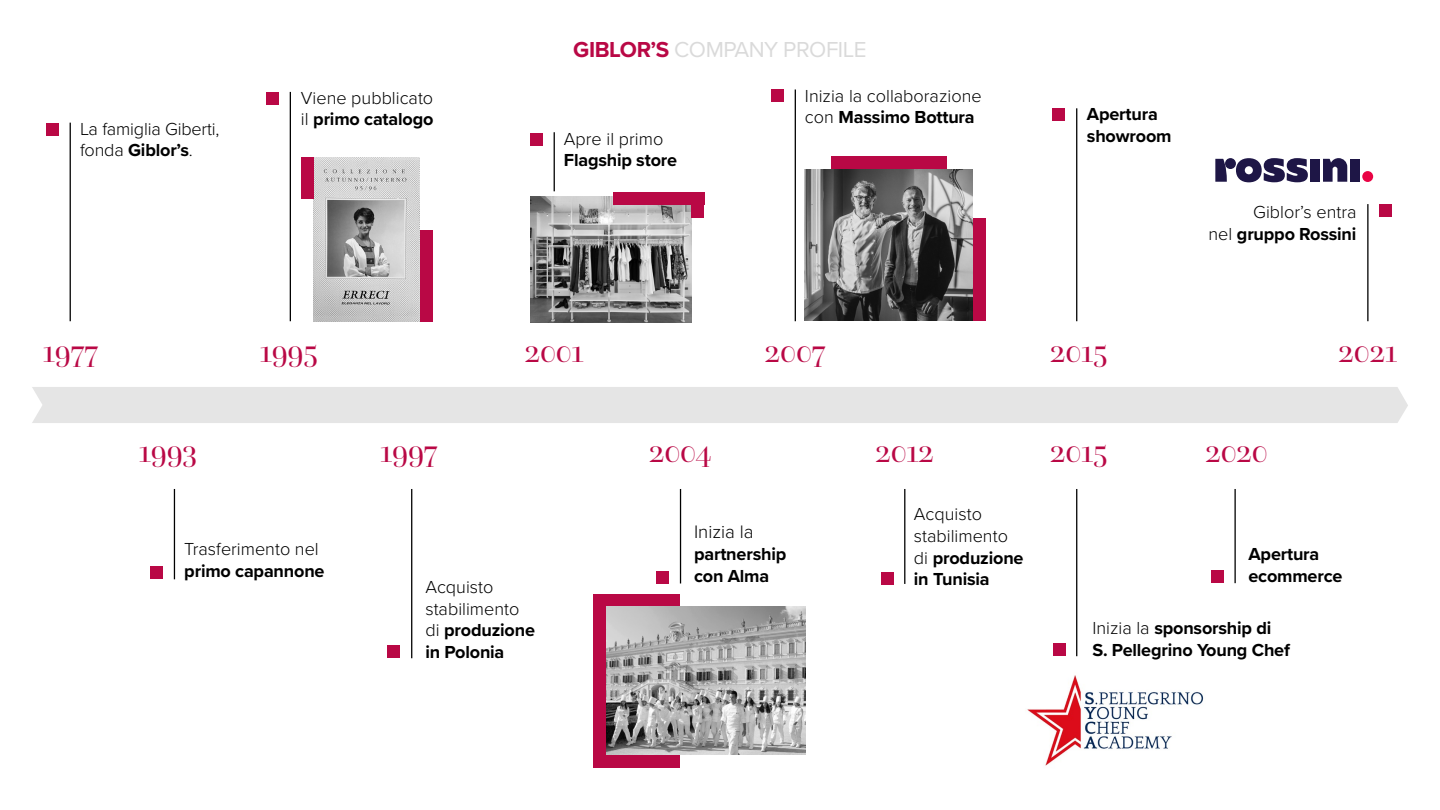
<style>
.page{position:relative;width:1440px;height:810px;background:#fff}
.page>*{position:absolute;margin:0;border:0;box-sizing:border-box;transform-origin:0 0}
.t1{font:32.25px "Questa Grande";letter-spacing:-.025em;color:#b90845}
.t2{font:22.5px "Proxima Nova";letter-spacing:-.02em;color:#dadada}
.t3{font:300 18.75px "Proxima Nova";color:#000}
.t4{font:300 18.08px/21.7px "Proxima Nova";color:#000}
.t5{font:700 18.08px/21.7px "Proxima Nova";letter-spacing:-.01em;color:#000}
.s1{font-weight:700}
.s2{font-weight:700;color:#b90845}
.s3{font-weight:300}
</style>
<div class="page">
<img style="left:1027px;top:675px;width:177px;height:91px">
<hr style="left:1234px;top:489px;width:2px;height:94px;background:#000">
<hr style="left:1367px;top:204px;width:2px;height:117px;background:#000">
<hr style="left:1076px;top:489px;width:1px;height:167px;background:#000">
<div style="left:32px;top:387px;width:1376px;height:36px;background:#e5e5e5"></div>
<div style="left:1310px;top:159px;width:10px;height:23px;background:#1e1646"></div>
<div style="left:1350px;top:159px;width:10px;height:23px;background:#1e1646"></div>
<div style="left:1362px;top:171px;width:11px;height:11px;background:#e90445;border-radius:50%"></div>
<svg style="left:1236px;top:158px;width:72px;height:24px"></svg>
<div style="left:1225px;top:158px;width:11px;height:11px;background:#1e1646;border-radius:50%"></div>
<svg style="left:1215px;top:159px;width:12px;height:23px"></svg>
<svg style="left:1323px;top:158px;width:24px;height:24px"></svg>
<hr style="left:70px;top:123px;width:1px;height:198px;background:#000">
<div style="left:46px;top:123px;width:13px;height:12px;background:#b90845"></div>
<hr style="left:174px;top:489px;width:1px;height:90px;background:#000">
<div style="left:150px;top:567px;width:13px;height:12px;background:#b90845"></div>
<hr style="left:795px;top:90px;width:1px;height:231px;background:#000">
<img style="left:805px;top:170px;width:168px;height:151px">
<div style="left:831px;top:156px;width:116px;height:13px;background:#b90845"></div>
<div style="left:973px;top:218px;width:13px;height:103px;background:#b90845"></div>
<div style="left:771px;top:90px;width:13px;height:12px;background:#b90845"></div>
<hr style="left:1076px;top:108px;width:1px;height:213px;background:#000">
<div style="left:1052px;top:108px;width:13px;height:13px;background:#b90845"></div>
<hr style="left:554px;top:132px;width:1px;height:59px;background:#000">
<div style="left:530px;top:133px;width:13px;height:12px;background:#b90845"></div>
<img style="left:531px;top:197px;width:160px;height:126px">
<div style="left:613px;top:192px;width:91px;height:13px;background:#b90845"></div>
<div style="left:692px;top:205px;width:12px;height:12px;background:#b90845"></div>
<hr style="left:290px;top:92px;width:1px;height:229px;background:#000">
<div style="left:267px;top:92px;width:12px;height:13px;background:#b90845"></div>
<img style="left:314px;top:157px;width:106px;height:164px">
<div style="left:420px;top:230px;width:13px;height:91px;background:#b90845"></div>
<div style="left:301px;top:157px;width:13px;height:42px;background:#b90845"></div>
<hr style="left:411px;top:489px;width:1px;height:169px;background:#000">
<div style="left:387px;top:645px;width:13px;height:13px;background:#b90845"></div>
<hr style="left:680px;top:489px;width:1px;height:94px;background:#000">
<div style="left:594px;top:594px;width:86px;height:173px;background:#b90845"></div>
<img style="left:606px;top:607px;width:199px;height:148px">
<div style="left:657px;top:571px;width:12px;height:12px;background:#b90845"></div>
<hr style="left:904px;top:489px;width:1px;height:95px;background:#000">
<div style="left:881px;top:572px;width:13px;height:13px;background:#b90845"></div>
<div style="left:1053px;top:643px;width:12px;height:13px;background:#b90845"></div>
<div style="left:1211px;top:570px;width:13px;height:13px;background:#b90845"></div>
<div style="left:1379px;top:204px;width:13px;height:13px;background:#b90845"></div>
<p class="t4" style="left:80px;top:117px;width:141px">La famiglia Giberti, fonda <span class="s1">Giblor’s</span>.</p>
<p class="t4" style="left:301px;top:86px;width:134px">Viene pubblicato il <span class="s1">primo catalogo</span></p>
<h1 class="t1" style="left:43px;top:332px;width:58px">1977</h1>
<h1 class="t1" style="left:139px;top:432px;width:60px">1993</h1>
<h1 class="t1" style="left:259px;top:332px;width:60px">1995</h1>
<h1 class="t1" style="left:380px;top:432px;width:60px">1997</h1>
<p class="t2" style="left:573px;top:36px;width:295px"><span class="s2">GIBLOR’S</span> COMPANY PROFILE</p>
<p class="t4" style="left:564px;top:127px;width:101px">Apre il primo</p>
<p class="t5" style="left:564px;top:149px;width:115px">Flagship store</p>
<h1 class="t1" style="left:524px;top:332px;width:61px">2001</h1>
<p class="t4" style="left:805px;top:84px;width:178px">Inizia la collaborazione con <span class="s1">Massimo Bottura</span></p>
<h1 class="t1" style="left:765px;top:332px;width:63px">2007</h1>
<p class="t5" style="left:1087px;top:103px;width:86px">Apertura showroom</p>
<p class="t4" style="left:1208px;top:201px;width:150px;text-align:right">Giblor’s entra<br>nel <span class="s1">gruppo Rossini</span></p>
<h1 class="t1" style="left:1050px;top:332px;width:60px">2015</h1>
<h1 class="t1" style="left:1338px;top:332px;width:61px">2021</h1>
<h1 class="t1" style="left:649px;top:432px;width:65px">2004</h1>
<h1 class="t1" style="left:1050px;top:432px;width:60px">2015</h1>
<h1 class="t1" style="left:1205px;top:432px;width:64px">2020</h1>
<h1 class="t1" style="left:875px;top:432px;width:61px">2012</h1>
<p class="t4" style="left:184px;top:537px;width:136px">Trasferimento nel</p>
<p class="t5" style="left:184px;top:559px;width:142px">primo capannone</p>
<p class="t4" style="left:425px;top:575px;width:111px">Acquisto stabilimento di <span class="s1">produzione in Polonia</span></p>
<p class="t3" style="left:694px;top:518px;width:61px">Inizia la</p>
<p class="t5" style="left:694px;top:543px;width:94px">partnership con Alma</p>
<p class="t4" style="left:914px;top:502px;width:111px">Acquisto stabilimento di <span class="s1">produzione in Tunisia</span></p>
<p class="t5" style="left:1248px;top:543px;width:96px">Apertura ecommerce</p>
<p class="t5" style="left:1092px;top:617px;width:199px"><span class="s3">Inizia la</span> sponsorship di<br>S. Pellegrino Young Chef</p>
</div>
